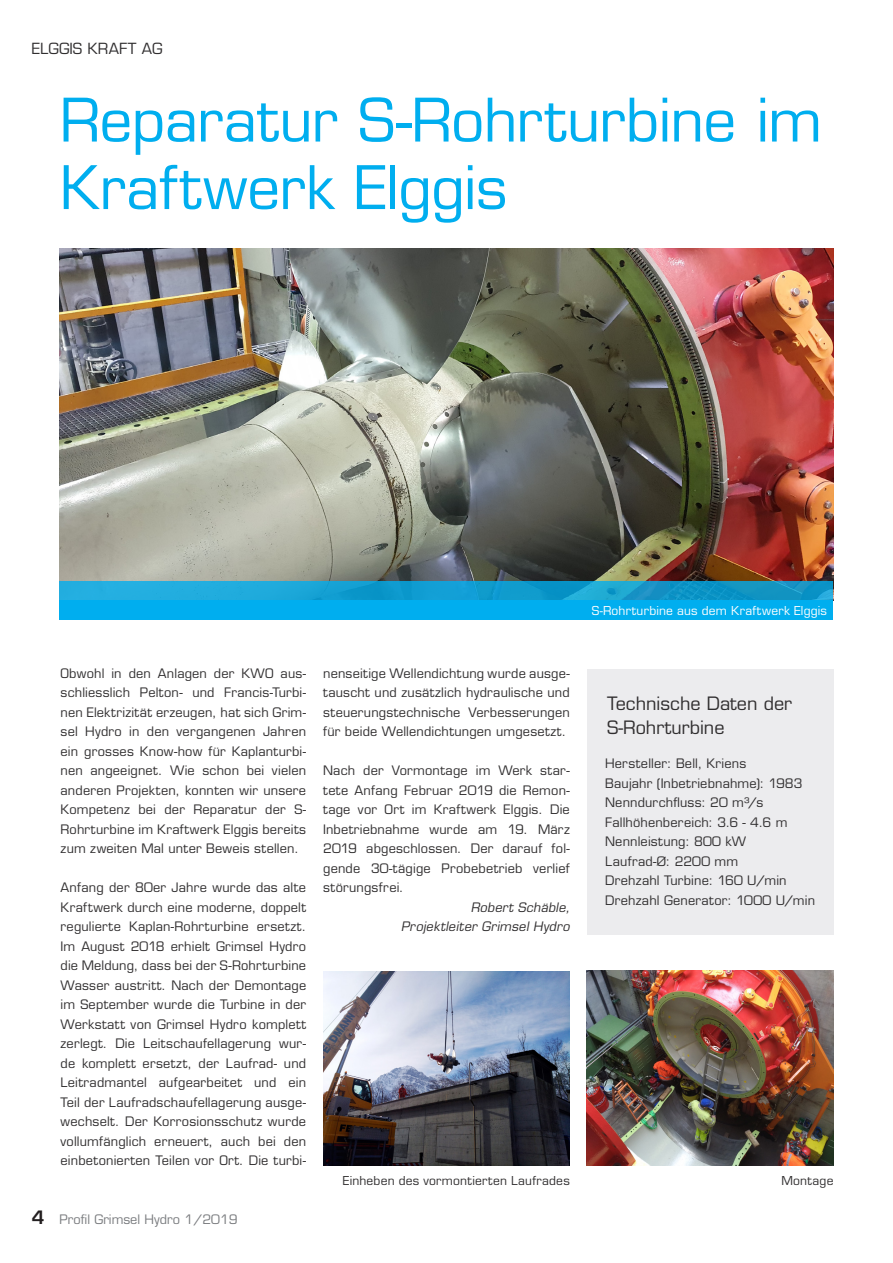
<style>
.page{position:relative;width:893px;height:1263px;background:#fff}
.page>*{position:absolute;margin:0;border:0;box-sizing:border-box;transform-origin:0 0}
.t1{font:58.5px/67.5px "Eurostile LT Std";letter-spacing:-.01em;color:#00aeef}
.t2{font:18px/24px "Eurostile LT Std";color:#312f30}
.t3{font:15px "Eurostile LT Std";letter-spacing:.005em;color:#312f30}
.t4{font:12.75px/19.5px "Eurostile LT Std";letter-spacing:.015em;color:#312f30;text-align:justify}
.t5{font:italic 12.75px/19.5px "Eurostile LT Std";color:#312f30;text-align:right}
.t6{font:12.75px "Eurostile LT Std";color:#7a7c7f}
.t7{font:12px "Eurostile LT Std";letter-spacing:.015em;color:#312f30}
.t8{font:12px "Eurostile LT Std";letter-spacing:.02em;color:#fff}
.s1{font-weight:600;font-size:18px;color:#231f20}
</style>
<div class="page">
<div style="left:587px;top:669px;width:246px;height:266px;background:#ececee"></div>
<img style="left:60px;top:249px;width:773px;height:332px">
<svg style="left:60px;top:581px;width:773px;height:20px;background:#15a0d2"></svg>
<div style="left:60px;top:601px;width:773px;height:19px;background:#00aeef"></div>
<img style="left:323px;top:971px;width:247px;height:194px">
<img style="left:587px;top:970px;width:246px;height:195px">
<p class="t3" style="left:32px;top:39px;width:132px">ELGGIS KRAFT AG</p>
<h1 class="t1" style="left:60px;top:87px;width:764px">Reparatur S-Rohrturbine im<br>Kraftwerk Elggis</h1>
<p class="t4" style="left:61px;top:663px;width:247px">Obwohl in den Anlagen der KWO aus&shy;schliesslich Pelton- und Francis-Turbi&shy;nen Elektrizität erzeugen, hat sich Grim&shy;sel Hydro in den vergangenen Jahren ein grosses Know-how für Kaplanturbi&shy;nen angeeignet. Wie schon bei vielen anderen Projekten, konnten wir unsere Kompetenz bei der Reparatur der S-Rohrturbine im Kraftwerk Elggis bereits zum zweiten Mal unter Beweis stellen.</p>
<p class="t4" style="left:61px;top:878px;width:247px">Anfang der 80er Jahre wurde das alte Kraftwerk durch eine moderne, doppelt regulierte Kaplan-Rohrturbine ersetzt.<br>Im August 2018 erhielt Grimsel Hydro die Meldung, dass bei der S-Rohrturbine Wasser austritt. Nach der Demontage im September wurde die Turbine in der Werkstatt von Grimsel Hydro komplett zerlegt. Die Leitschaufellagerung wur&shy;de komplett ersetzt, der Laufrad- und Leitradmantel aufgearbeitet und ein Teil der Laufradschaufellagerung ausge&shy;wechselt. Der Korrosionsschutz wurde vollumfänglich erneuert, auch bei den einbetonierten Teilen vor Ort. Die turbi-</p>
<p class="t6" style="left:32px;top:1211px;width:207px"><span class="s1">4</span> Profil Grimsel Hydro 1/2019</p>
<p class="t4" style="left:323px;top:663px;width:248px">nenseitige Wellendichtung wurde ausge&shy;tauscht und zusätzlich hydraulische und steuerungstechnische Verbesserungen für beide Wellendichtungen umgesetzt.</p>
<p class="t4" style="left:323px;top:761px;width:248px">Nach der Vormontage im Werk star&shy;tete Anfang Februar 2019 die Remon&shy;tage vor Ort im Kraftwerk Elggis. Die Inbetriebnahme wurde am 19. März 2019 abgeschlossen. Der darauf fol&shy;gende 30-tägige Probebetrieb verlief störungsfrei.</p>
<p class="t5" style="left:401px;top:897px;width:173px">Robert Schäble,<br>Projektleiter Grimsel Hydro</p>
<p class="t7" style="left:343px;top:1173px;width:228px">Einheben des vormontierten Laufrades</p>
<p class="t8" style="left:592px;top:603px;width:237px">S-Rohrturbine aus dem Kraftwerk Elggis</p>
<h2 class="t2" style="left:607px;top:691px;width:187px">Technische Daten der<br>S-Rohrturbine</h2>
<p class="t4" style="left:605px;top:754px;width:211px;text-align:left">Hersteller: Bell, Kriens<br>Baujahr (Inbetriebnahme): 1983<br>Nenndurchfluss: 20 m³/s<br>Fallhöhenbereich: 3.6 - 4.6 m<br>Nennleistung: 800 kW<br>Laufrad-Ø: 2200 mm<br>Drehzahl Turbine: 160 U/min<br>Drehzahl Generator: 1000 U/min</p>
<p class="t7" style="left:782px;top:1173px;width:53px">Montage</p>
</div>
